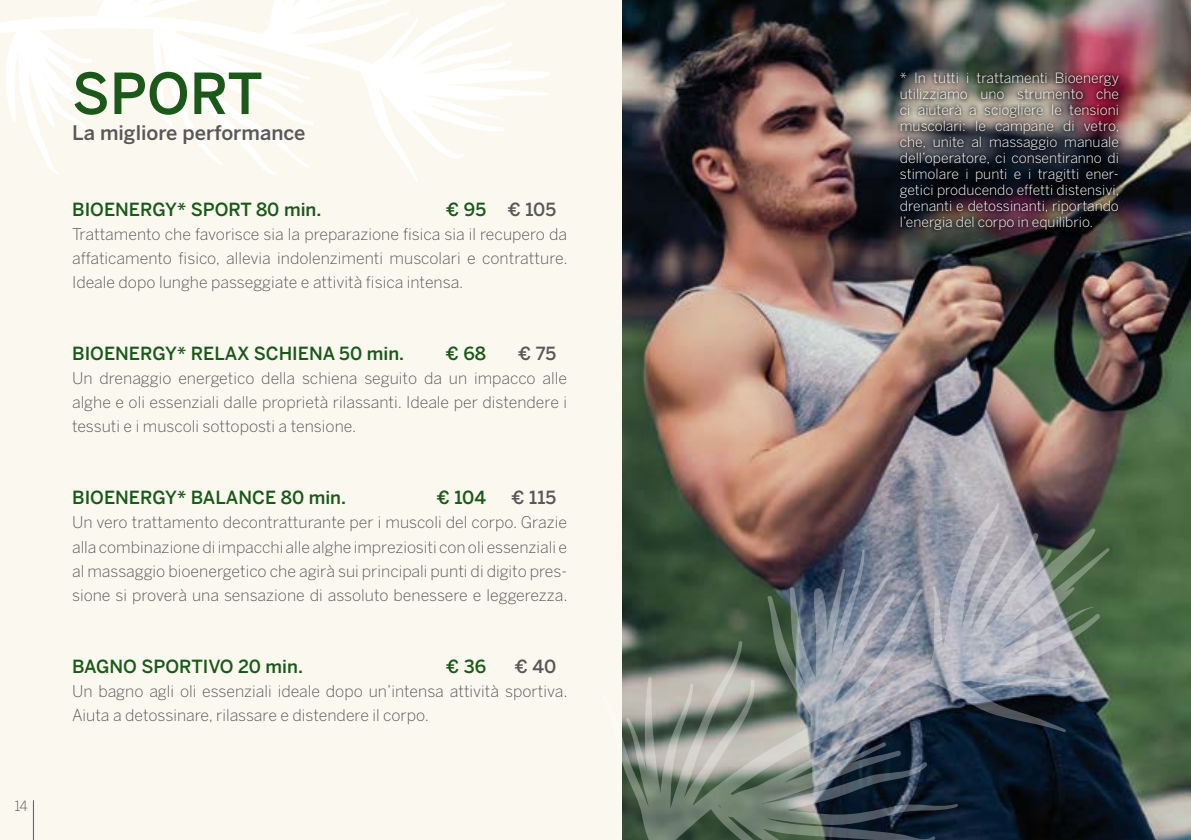
<style>
.page{position:relative;width:1191px;height:840px;background:#fff}
.page>*{position:absolute;margin:0;border:0;box-sizing:border-box;transform-origin:0 0}
.t1{font:500 56px "Benton Sans";color:#1b581a}
.t2{font:500 20px "Benton Sans";color:#58585a}
.t3{font:500 18px "Benton Sans";color:#1b581a}
.t4{font:500 18px "Benton Sans";color:#58585a}
.t5{font:300 16px/24px "Benton Sans";color:#58585a;text-align:justify}
.t6{font:300 14px/16px "Benton Sans";color:#fff;text-align:justify}
.t7{font:300 14px "Benton Sans";color:#58585a}
.s1{color:#1b581a}
</style>
<div class="page">
<div style="left:0;top:0;width:1191px;height:839px;background:#fbf9ef"></div>
<hr style="left:33px;top:799px;width:1px;height:40px;background:#58585a">
<svg style="left:0;top:0;width:550px;height:182px"></svg>
<img style="left:623px;top:0;width:568px;height:839px">
<img style="left:622px;top:502px;width:488px;height:337px">
<div style="left:895px;top:69px;width:243px;height:182px;background:#000;opacity:.75"></div>
<img style="left:897px;top:70px;width:225px;height:163px">
<p class="t7" style="left:14px;top:797px;width:15px">14</p>
<h1 class="t1" style="left:72px;top:60px;width:39px">SPORT</h1>
<p class="t2" style="left:72px;top:121px;width:235px">LA MIGLIORE PERFORMANCE</p>
<p class="t3" style="left:72px;top:199px;width:251px">BIOENERGY* SPORT 80 MIN.</p>
<p class="t4" style="left:446px;top:199px;width:111px"><span class="s1">€ 95</span> € 105</p>
<p class="t5" style="left:72px;top:222px;width:497px">Trattamento che favorisce sia la preparazione fisica sia il recupero da affaticamento fisico, allevia indolenzimenti muscolari e contratture.<br>Ideale dopo lunghe passeggiate e attività fisica intensa.</p>
<p class="t3" style="left:72px;top:343px;width:334px">BIOENERGY* RELAX SCH IENA 50 MIN.</p>
<p class="t3" style="left:446px;top:343px;width:42px">€ 68</p>
<p class="t4" style="left:518px;top:343px;width:39px">€ 75</p>
<p class="t5" style="left:72px;top:366px;width:496px">Un drenaggio energetico della schiena seguito da un impacco alle alghe e oli essenziali dalle proprietà rilassanti. Ideale per distendere i tessuti e i muscoli sottoposti a tensione.</p>
<p class="t3" style="left:72px;top:487px;width:275px">BIOENERGY* BALANCE 80 MIN.</p>
<p class="t3" style="left:437px;top:487px;width:51px">€ 104</p>
<p class="t4" style="left:511px;top:487px;width:46px">€ 115</p>
<p class="t5" style="left:72px;top:510px;width:497px">Un vero trattamento decontratturante per i muscoli del corpo. Grazie alla combinazione di impacchi alle alghe impreziositi con oli essenziali e al massaggio bioenergetico che agirà sui principali punti di digito pres&shy;sione si proverà una sensazione di assoluto benessere e leggerezza.</p>
<p class="t3" style="left:72px;top:655px;width:232px">BAG NO SPORTIVO 20 MIN.</p>
<p class="t3" style="left:446px;top:655px;width:42px">€ 36</p>
<p class="t4" style="left:515px;top:655px;width:43px">€ 40</p>
<p class="t5" style="left:72px;top:678px;width:497px">Un bagno agli oli essenziali ideale dopo un’intensa attività sportiva.<br>Aiuta a detossinare, rilassare e distendere il corpo.</p>
<p class="t6" style="left:900px;top:70px;width:221px">* In tutti i trattamenti Bioenergy utilizziamo uno strumento che ci aiuterà a sciogliere le tensioni muscolari: le campane di vetro, che, unite al massaggio manuale dell’operatore, ci consentiranno di stimolare i punti e i tragitti ener&shy;getici producendo effetti distensivi, drenanti e detossinanti, riportando l’energia del corpo in equilibrio.</p>
</div>
